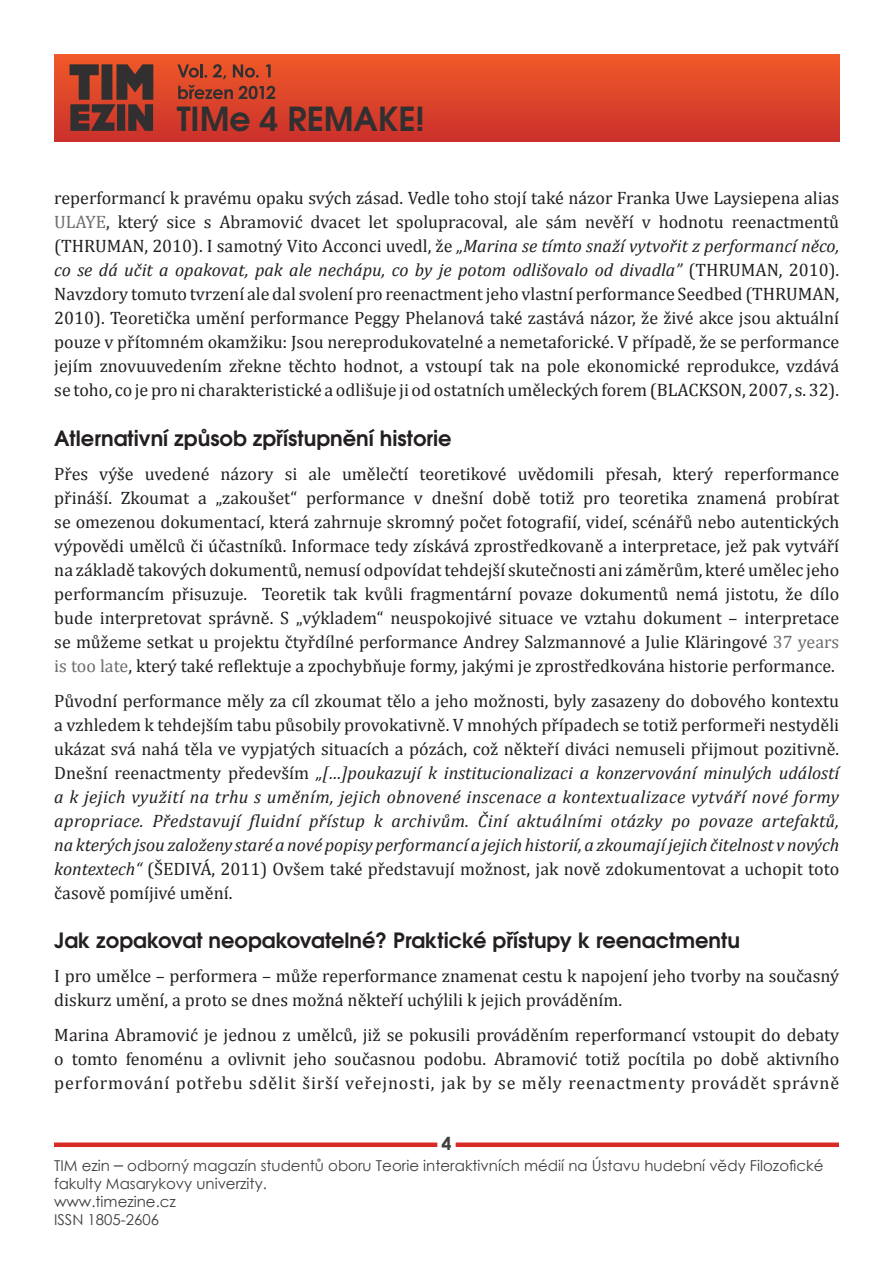
<style>
.page{position:relative;width:893px;height:1263px;background:#fff}
.page>*{position:absolute;margin:0;border:0;box-sizing:border-box;transform-origin:0 0}
.t1{font:700 33px "Te X Gyre Adventor";color:#312f30}
.t2{font:700 21px "Te X Gyre Adventor";color:#231f20}
.t3{font:18px/24px "Cambria";color:#231f20;text-align:justify}
.t4{font:700 18px "Century Gothic";color:#3e3e3f}
.t5{font:15px/18px "Century Gothic";color:#3e3e3f}
.s1{color:#6c6d70}
.s2{font-style:italic}
.s3{font-size:18px}
</style>
<div class="page">
<div style="left:54px;top:54px;width:785px;height:87px;background:linear-gradient(to bottom,#f05a28,#ca312b)"></div>
<div style="left:54px;top:1142px;width:383px;height:5px;background:#d92b26"></div>
<div style="left:456px;top:1142px;width:383px;height:5px;background:#d92b26"></div>
<svg style="left:70px;top:64px;width:83px;height:67px;background:#6b362d"></svg>
<svg style="left:177px;top:64px;width:98px;height:35px;background:#b1442a"></svg>
<p class="t1" style="left:177px;top:90px;width:250px">TIMe 4 REMAKE!</p>
<p class="t3" style="left:54px;top:186px;width:786px">reperformancí k pravému opaku svých zásad. Vedle toho stojí také názor Franka Uwe Laysiepena alias <span class="s1">ULAYE</span>, který sice s Abramović dvacet let spolupracoval, ale sám nevěří v hodnotu reenactmentů (THRUMAN, 2010). I samotný Vito Acconci uvedl, že <span class="s2">„Marina se tímto snaží vytvořit z performancí něco, co se dá učit a opakovat, pak ale nechápu, co by je potom odlišovalo od divadla”</span> (THRUMAN, 2010).<br>Navzdory tomuto tvrzení ale dal svolení pro reenactment jeho vlastní performance Seedbed (THRUMAN, 2010). Teoretička umění performance Peggy Phelanová také zastává názor, že živé akce jsou aktuální pouze v přítomném okamžiku: Jsou nereprodukovatelné a nemetaforické. V případě, že se performance jejím znovuuvedením zřekne těchto hodnot, a vstoupí tak na pole ekonomické reprodukce, vzdává se toho, co je pro ni charakteristické a odlišuje ji od ostatních uměleckých forem (BLACKSON, 2007, s. 32).</p>
<p class="t2" style="left:54px;top:420px;width:399px">Atlernativní způsob zpřístupnění historie</p>
<p class="t3" style="left:54px;top:462px;width:786px">Přes výše uvedené názory si ale umělečtí teoretikové uvědomili přesah, který reperformance přináší. Zkoumat a „zakoušet“ performance v dnešní době totiž pro teoretika znamená probírat se omezenou dokumentací, která zahrnuje skromný počet fotografií, videí, scénářů nebo autentických výpovědi umělců či účastníků. Informace tedy získává zprostředkovaně a interpretace, jež pak vytváří na základě takových dokumentů, nemusí odpovídat tehdejší skutečnosti ani záměrům, které umělec jeho performancím přisuzuje. Teoretik tak kvůli fragmentární povaze dokumentů nemá jistotu, že dílo bude interpretovat správně. S „výkladem“ neuspokojivé situace ve vztahu dokument – interpretace se můžeme setkat u projektu čtyřdílné performance Andrey Salzmannové a Julie Kläringové <span class="s1">37 years is too late</span>, který také reflektuje a zpochybňuje formy, jakými je zprostředkována historie performance.</p>
<p class="t3" style="left:54px;top:688px;width:786px">Původní performance měly za cíl zkoumat tělo a jeho možnosti, byly zasazeny do dobového kontextu a vzhledem k tehdejším tabu působily provokativně. V mnohých případech se totiž performeři nestyděli ukázat svá nahá těla ve vypjatých situacích a pózách, což někteří diváci nemuseli přijmout pozitivně.<br>Dnešní reenactmenty především <span class="s2">„[…]poukazují k institucionalizaci a konzervování minulých událostí a k jejich využití na trhu s uměním, jejich obnovené inscenace a kontextualizace vytváří nové formy apropriace. Představují fluidní přístup k archivům. Činí aktuálními otázky po povaze artefaktů, na kterých jsou založeny staré a nové popisy performancí a jejich historií, a zkoumají jejich čitelnost v nových kontextech“</span> (ŠEDIVÁ, 2011) Ovšem také představují možnost, jak nově zdokumentovat a uchopit toto časově pomíjivé umění.</p>
<p class="t2" style="left:54px;top:922px;width:687px">Jak zopakovat neopakovatelné? Praktické přístupy k reenactmentu</p>
<p class="t3" style="left:54px;top:964px;width:786px">I pro umělce – performera – může reperformance znamenat cestu k napojení jeho tvorby na současný diskurz umění, a proto se dnes možná někteří uchýlili k jejich prováděním.</p>
<p class="t3" style="left:54px;top:1022px;width:786px">Marina Abramović je jednou z umělců, již se pokusili prováděním reperformancí vstoupit do debaty o tomto fenoménu a ovlivnit jeho současnou podobu. Abramović totiž pocítila po době aktivního performování potřebu sdělit širší veřejnosti, jak by se měly reenactmenty provádět správně</p>
<p class="t4" style="left:441px;top:1130px;width:12px">4</p>
<p class="t5" style="left:54px;top:1156px;width:771px">TIM ezin <span class="s3">–</span> odborný magazín studentů oboru Teorie interaktivních médií na Ústavu hudební vědy Filozofické fakulty Masarykovy univerzity.</p>
<p class="t5" style="left:54px;top:1192px;width:123px">www.timezine.cz</p>
<p class="t5" style="left:54px;top:1210px;width:107px">ISSN 1805-2606</p>
</div>
